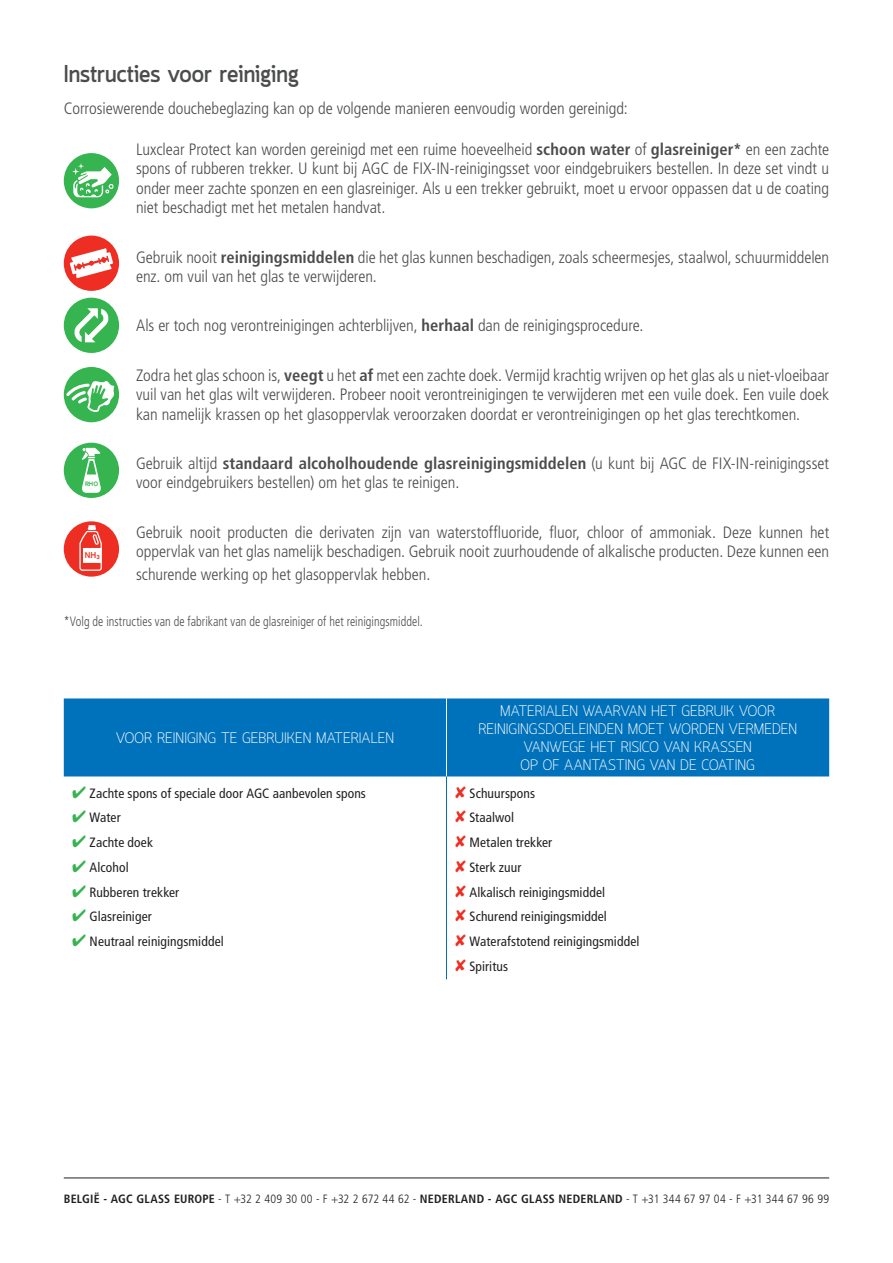
<style>
.page{position:relative;width:893px;height:1263px;background:#fff}
.page>*{position:absolute;margin:0;border:0;box-sizing:border-box;transform-origin:0 0}
.intro_2{font:700 24px "Quark";color:#4b4c4d}
.intro_2-2{font:300 condensed 16.5px/19.5px "Frutiger LT Std";letter-spacing:-.005em;color:#4b4c4d}
.t1{font:300 15px/18px "Quark";color:#fff;text-align:center}
.TAB_CHIFFRES{font:condensed 13.5px "Frutiger LT Std";letter-spacing:.005em;color:#231f20}
.intro_2-3{font:300 condensed 13.5px "Frutiger LT Std";letter-spacing:.005em;color:#4b4c4d;scale:.9 1}
.t2{font:300 condensed 12px "Frutiger LT Std";letter-spacing:.01em;color:#231f20}
.t3{font:700 8.25px "Akzidenz Grotesk";color:#ee2e22}
.t4{font:700 6.3px "Akzidenz Grotesk";color:#3ab54a}
.s1{font-weight:700}
.s2{color:#35b44f}
.s3{color:#ee2e22}
</style>
<div class="page">
<hr style="left:64px;top:1177px;width:765px;height:1px;background:#231f20">
<div style="left:64px;top:153px;width:55px;height:55px;background:#35b44f;border-radius:50%"></div>
<svg style="left:72px;top:163px;width:42px;height:35px"></svg>
<div style="left:64px;top:236px;width:55px;height:55px;background:#ee2e22;border-radius:50%"></div>
<svg style="left:70px;top:248px;width:43px;height:30px"></svg>
<div style="left:64px;top:367px;width:55px;height:55px;background:#35b44f;border-radius:50%"></div>
<svg style="left:66px;top:379px;width:50px;height:33px"></svg>
<div style="left:64px;top:298px;width:55px;height:55px;background:#35b44f;border-radius:50%"></div>
<svg style="left:74px;top:308px;width:35px;height:34px"></svg>
<div style="left:64px;top:443px;width:55px;height:55px;background:#35b44f;border-radius:50%"></div>
<svg style="left:82px;top:448px;width:19px;height:45px"></svg>
<div style="left:64px;top:521px;width:55px;height:56px;background:#ee2e22;border-radius:50%"></div>
<svg style="left:79px;top:525px;width:23px;height:46px"></svg>
<div style="left:64px;top:698px;width:765px;height:78px;background:#0072bc"></div>
<hr style="left:446px;top:698px;width:1px;height:78px;background:#fff">
<hr style="left:446px;top:776px;width:1px;height:203px;background:#0072bc">
<p class="intro_2" style="left:64px;top:60px;width:237px">Instructies voor reiniging</p>
<p class="intro_2-2" style="left:64px;top:99px;width:565px">Corrosiewerende douchebeglazing kan op de volgende manieren eenvoudig worden gereinigd:</p>
<p class="intro_2-2" style="left:136px;top:140px;width:695px;text-align:justify">Luxclear Protect kan worden gereinigd met een ruime hoeveelheid <span class="s1">schoon water</span> of <span class="s1">glasreiniger*</span> en een zachte spons of rubberen trekker. U kunt bij AGC de FIX-IN-reinigingsset voor eindgebruikers bestellen. In deze set vindt u onder meer zachte sponzen en een glasreiniger. Als u een trekker gebruikt, moet u ervoor oppassen dat u de coating niet beschadigt met het metalen handvat.</p>
<p class="intro_2-2" style="left:136px;top:247px;width:695px">Gebruik nooit <span class="s1">reinigingsmiddelen</span> die het glas kunnen beschadigen, zoals scheermesjes, staalwol, schuurmiddelen enz. om vuil van het glas te verwijderen.</p>
<p class="intro_2-2" style="left:136px;top:316px;width:509px">Als er toch nog verontreinigingen achterblijven, <span class="s1">herhaal</span> dan de reinigingsprocedure.</p>
<p class="intro_2-2" style="left:136px;top:365px;width:695px;text-align:justify">Zodra het glas schoon is, <span class="s1">veegt</span> u het <span class="s1">af</span> met een zachte doek. Vermijd krachtig wrijven op het glas als u niet-vloeibaar vuil van het glas wilt verwijderen. Probeer nooit verontreinigingen te verwijderen met een vuile doek. Een vuile doek kan namelijk krassen op het glasoppervlak veroorzaken doordat er verontreinigingen op het glas terechtkomen.</p>
<p class="intro_2-2" style="left:136px;top:454px;width:695px">Gebruik altijd <span class="s1">standaard alcoholhoudende glasreinigingsmiddelen</span> (u kunt bij AGC de FIX-IN-reinigingsset voor eindgebruikers bestellen) om het glas te reinigen.</p>
<p class="intro_2-2" style="left:136px;top:522px;width:695px">Gebruik nooit producten die derivaten zijn van waterstoffluoride, fluor, chloor of ammoniak. Deze kunnen het oppervlak van het glas namelijk beschadigen. Gebruik nooit zuurhoudende of alkalische producten. Deze kunnen een</p>
<p class="intro_2-2" style="left:136px;top:564px;width:296px">schurende werking op het glasoppervlak hebben.</p>
<p class="intro_2-3" style="left:64px;top:614px;width:400px">*Volg de instructies van de fabrikant van de glasreiniger of het reinigingsmiddel.</p>
<p class="t4" style="left:85px;top:480px;width:15px">RHO</p>
<p class="t3" style="left:85px;top:550px;width:16px">NH<sub>3</sub></p>
<p class="t1" style="left:116px;top:730px;width:279px">VOOR REINIGING TE GEBRUIKEN MATERIALEN</p>
<p class="TAB_CHIFFRES" style="left:72px;top:785px;width:295px"><span class="s2">✔</span> Zachte spons of speciale door AGC aanbevolen spons</p>
<p class="TAB_CHIFFRES" style="left:72px;top:810px;width:50px"><span class="s2">✔</span> Water</p>
<p class="TAB_CHIFFRES" style="left:72px;top:834px;width:82px"><span class="s2">✔</span> Zachte doek</p>
<p class="TAB_CHIFFRES" style="left:72px;top:859px;width:58px"><span class="s2">✔</span> Alcohol</p>
<p class="TAB_CHIFFRES" style="left:72px;top:884px;width:108px"><span class="s2">✔</span> Rubberen trekker</p>
<p class="TAB_CHIFFRES" style="left:72px;top:909px;width:81px"><span class="s2">✔</span> Glasreiniger</p>
<p class="TAB_CHIFFRES" style="left:72px;top:933px;width:153px"><span class="s2">✔</span> Neutraal reinigingsmiddel</p>
<p class="t1" style="left:478px;top:703px;width:320px">MATERIALEN WAARVAN HET GEBRUIK VOOR REINIGINGSDOELEINDEN MOET WORDEN VERMEDEN VANWEGE HET RISICO VAN KRASSEN<br>OP OF AANTASTING VAN DE COATING</p>
<p class="TAB_CHIFFRES" style="left:455px;top:785px;width:82px"><span class="s3">✘</span> Schuurspons</p>
<p class="TAB_CHIFFRES" style="left:455px;top:810px;width:61px"><span class="s3">✘</span> Staalwol</p>
<p class="TAB_CHIFFRES" style="left:455px;top:834px;width:99px"><span class="s3">✘</span> Metalen trekker</p>
<p class="TAB_CHIFFRES" style="left:455px;top:859px;width:68px"><span class="s3">✘</span> Sterk zuur</p>
<p class="TAB_CHIFFRES" style="left:455px;top:884px;width:152px"><span class="s3">✘</span> Alkalisch reinigingsmiddel</p>
<p class="TAB_CHIFFRES" style="left:455px;top:909px;width:153px"><span class="s3">✘</span> Schurend reinigingsmiddel</p>
<p class="TAB_CHIFFRES" style="left:455px;top:933px;width:186px"><span class="s3">✘</span> Waterafstotend reinigingsmiddel</p>
<p class="TAB_CHIFFRES" style="left:455px;top:958px;width:55px"><span class="s3">✘</span> Spiritus</p>
<p class="t2" style="left:64px;top:1192px;width:767px"><span class="s1">BELGIË - AGC GLASS EUROPE</span> - T +32 2 409 30 00 - F +32 2 672 44 62 - <span class="s1">NEDERLAND - AGC GLASS NEDERLAND</span> - T +31 344 67 97 04 - F +31 344 67 96 99</p>
</div>
